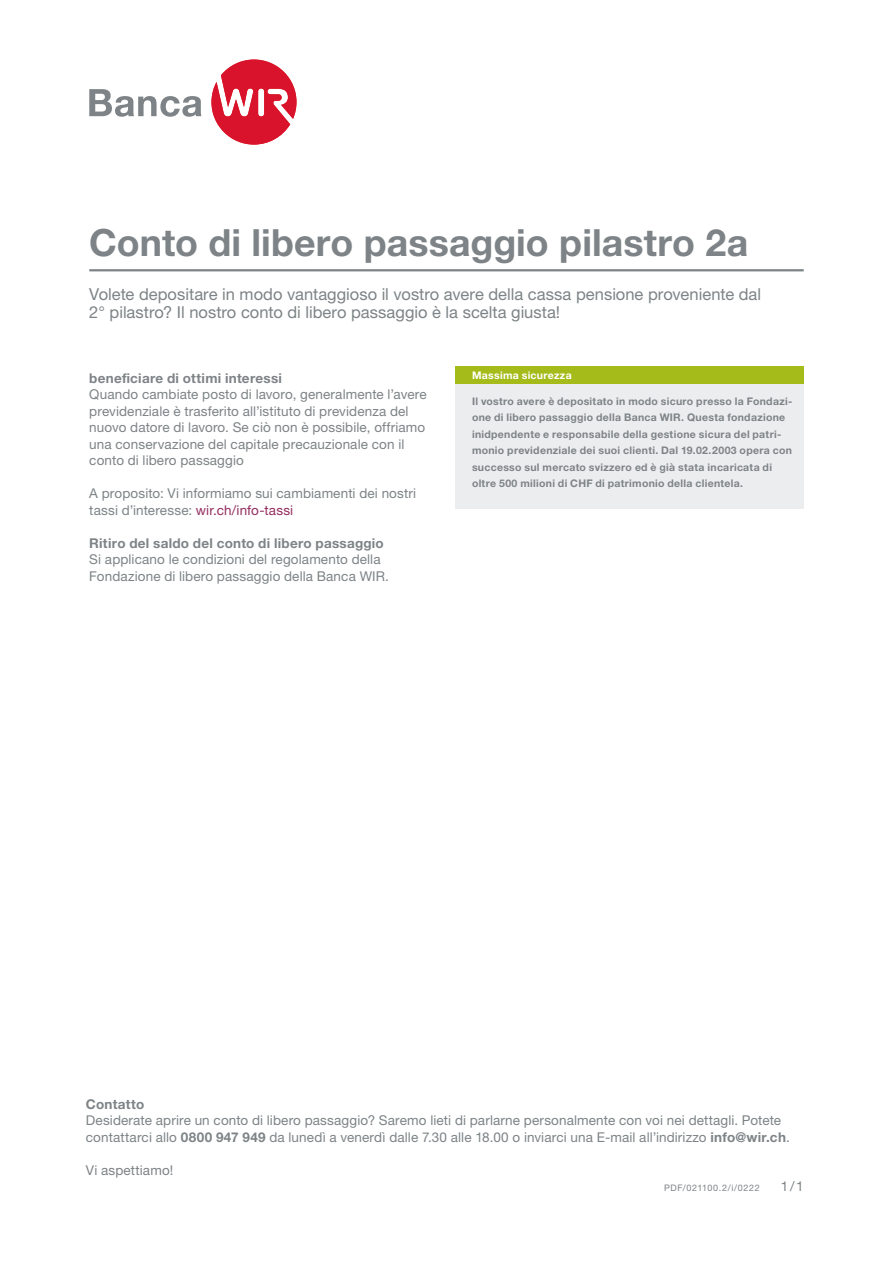
<style>
.page{position:relative;width:893px;height:1263px;background:#fff}
.page>*{position:absolute;margin:0;border:0;box-sizing:border-box;transform-origin:0 0}
.t1{font:700 37.5px "Helvetica Neue LT Pro";color:#7d8386}
.t2{font:16.5px/18.1px "Helvetica Neue LT Pro";color:#7d8386}
.t3{font:13.5px/16.5px "Helvetica Neue LT Pro";letter-spacing:.01em;color:#7d8386}
.t4{font:700 13.5px "Helvetica Neue LT Pro";letter-spacing:.02em;color:#7d8386}
.t5{font:700 10.5px/16.5px "Helvetica Neue LT Pro";letter-spacing:.025em;color:#7d8386}
.t6{font:700 10.5px "Helvetica Neue LT Pro";letter-spacing:.03em;color:#fff}
.t7{font:9px "Helvetica Neue LT Pro";letter-spacing:.065em;color:#7d8386}
.s1{color:#942d5f}
.s2{font-weight:700}
</style>
<div class="page">
<hr style="left:89px;top:269px;width:715px;height:2px;background:#7d8386">
<div style="left:455px;top:366px;width:349px;height:18px;background:#a5bb1a"></div>
<div style="left:455px;top:384px;width:349px;height:125px;background:#ecedee"></div>
<svg style="left:211px;top:60px;width:85px;height:85px"></svg>
<svg style="left:89px;top:89px;width:112px;height:28px"></svg>
<h1 class="t1" style="left:89px;top:220px;width:660px">Conto di libero passaggio pilastro 2a</h1>
<p class="t2" style="left:89px;top:285px;width:673px">Volete depositare in modo vantaggioso il vostro avere della cassa pensione proveniente dal<br>2° pilastro? Il nostro conto di libero passaggio è la scelta giusta!</p>
<p class="t4" style="left:89px;top:369px;width:194px">beneficiare di ottimi interessi</p>
<p class="t3" style="left:89px;top:386px;width:339px">Quando cambiate posto di lavoro, generalmente l’avere previdenziale è trasferito all’istituto di previdenza del nuovo datore di lavoro. Se ciò non è possibile, offriamo una conservazione del capitale precauzionale con il conto di libero passaggio</p>
<p class="t3" style="left:89px;top:485px;width:328px">A proposito: Vi informiamo sui cambiamenti dei nostri tassi d’interesse: <span class="s1">wir.ch/info-tassi</span></p>
<p class="t4" style="left:89px;top:534px;width:296px">Ritiro del saldo del conto di libero passaggio</p>
<p class="t3" style="left:89px;top:551px;width:301px">Si applicano le condizioni del regolamento della<br>Fondazione di libero passaggio della Banca WIR.</p>
<p class="t6" style="left:472px;top:369px;width:101px">Massima sicurezza</p>
<p class="t5" style="left:472px;top:392px;width:322px">Il vostro avere è depositato in modo sicuro presso la Fondazi&shy;one di libero passaggio della Banca WIR. Questa fondazione inidpendente e responsabile della gestione sicura del patri&shy;monio previdenziale dei suoi clienti. Dal 19.02.2003 opera con successo sul mercato svizzero ed è già stata incaricata di oltre 500 milioni di CHF di patrimonio della clientela.</p>
<p class="t4" style="left:86px;top:1095px;width:60px">Contatto</p>
<p class="t3" style="left:86px;top:1112px;width:705px">Desiderate aprire un conto di libero passaggio? Saremo lieti di parlarne personalmente con voi nei dettagli. Potete contattarci allo <span class="s2">0800 947 949</span> da lunedì a venerdì dalle 7.30 alle 18.00 o inviarci una E-mail all’indirizzo <span class="s2">info@wir.ch</span>.</p>
<p class="t3" style="left:86px;top:1161px;width:89px">Vi aspettiamo!</p>
<p class="t7" style="left:664px;top:1182px;width:97px">PDF/021100.2/i/0222</p>
<p class="t3" style="left:781px;top:1178px;width:24px">1/1</p>
</div>
